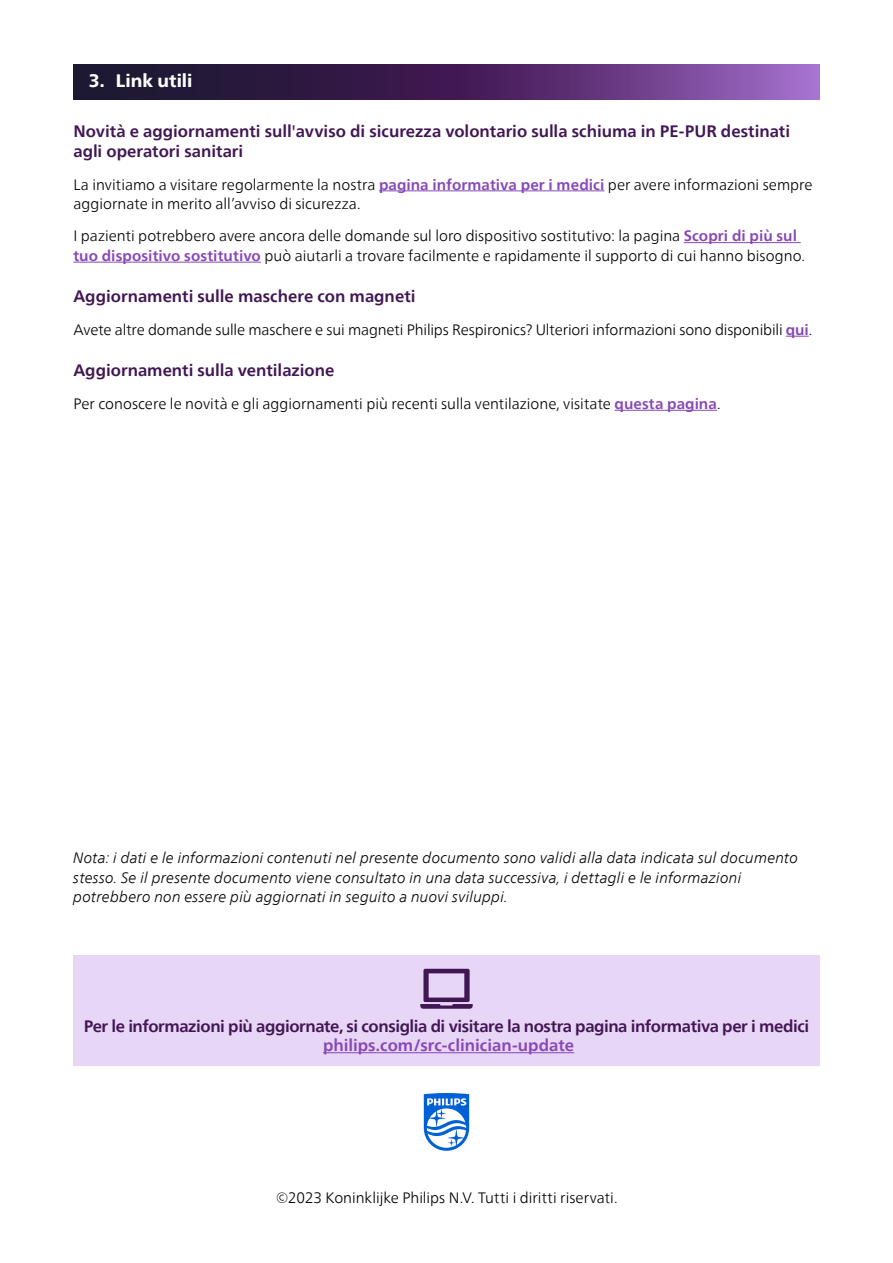
<style>
.page{position:relative;width:893px;height:1263px;background:#fff}
.page>*{position:absolute;margin:0;border:0;box-sizing:border-box;transform-origin:0 0}
.t1{font:800 18px "Neue Frutiger World";letter-spacing:-.005em;color:#fff}
.t2{font:700 16.5px/19.8px "Neue Frutiger World";letter-spacing:-.005em;color:#411753}
.t3{font:700 16.5px "Neue Frutiger World";letter-spacing:-.025em;color:#411753}
.t4{font:700 16.5px "Neue Frutiger World";color:#8748b6}
.t5{font:300 15px/19.5px "Neue Frutiger World";color:#000}
.t6{font:italic 300 15px/19.5px "Neue Frutiger World";letter-spacing:.01em;color:#000}
.s1{font-weight:700;color:#8748b6}
</style>
<div class="page">
<div style="left:73px;top:955px;width:746px;height:110px;background:#e8d6f6"></div>
<svg style="left:73px;top:65px;width:747px;height:35px"></svg>
<hr style="left:379px;top:190px;width:225px;height:1px;background:#8748b6">
<hr style="left:684px;top:242px;width:117px;height:1px;background:#8748b6">
<hr style="left:73px;top:262px;width:188px;height:1px;background:#8748b6">
<svg style="left:786px;top:336px;width:23px;height:1px"></svg>
<hr style="left:614px;top:410px;width:103px;height:1px;background:#8748b6">
<svg style="left:424px;top:1093px;width:45px;height:58px"></svg>
<hr style="left:323px;top:1052px;width:251px;height:1px;background:#8748b6">
<svg style="left:420px;top:969px;width:53px;height:40px"></svg>
<p class="t1" style="left:89px;top:71px;width:105px">3. Link utili</p>
<p class="t2" style="left:73px;top:121px;width:718px">Novità e aggiornamenti sull'avviso di sicurezza volontario sulla schiuma in PE-PUR destinati agli operatori sanitari</p>
<p class="t5" style="left:73px;top:175px;width:741px">La invitiamo a visitare regolarmente la nostra <span class="s1">pagina informativa per i medici</span> per avere informazioni sempre aggiornate in merito all’avviso di sicurezza.</p>
<p class="t5" style="left:73px;top:227px;width:733px">I pazienti potrebbero avere ancora delle domande sul loro dispositivo sostitutivo: la pagina <span class="s1">Scopri di più sul tuo dispositivo sostitutivo</span> può aiutarli a trovare facilmente e rapidamente il supporto di cui hanno bisogno.</p>
<p class="t2" style="left:73px;top:286px;width:344px">Aggiornamenti sulle maschere con magneti</p>
<p class="t5" style="left:73px;top:320px;width:740px">Avete altre domande sulle maschere e sui magneti Philips Respironics? Ulteriori informazioni sono disponibili <span class="s1">qui</span>.</p>
<p class="t2" style="left:73px;top:360px;width:263px">Aggiornamenti sulla ventilazione</p>
<p class="t5" style="left:73px;top:394px;width:649px">Per conoscere le novità e gli aggiornamenti più recenti sulla ventilazione, visitate <span class="s1">questa pagina</span>.</p>
<p class="t6" style="left:73px;top:847px;width:726px">Nota: i dati e le informazioni contenuti nel presente documento sono validi alla data indicata sul documento stesso. Se il presente documento viene consultato in una data successiva, i dettagli e le informazioni potrebbero non essere più aggiornati in seguito a nuovi sviluppi.</p>
<p class="t3" style="left:84px;top:1011px;width:727px">Per le informazioni più aggiornate, si consiglia di visitare la nostra pagina informativa per i medici</p>
<p class="t4" style="left:323px;top:1031px;width:253px">philips.com/src-clinician-update</p>
<p class="t5" style="left:275px;top:1188px;width:344px">©2023 Koninklijke Philips N.V. Tutti i diritti riservati.</p>
</div>
